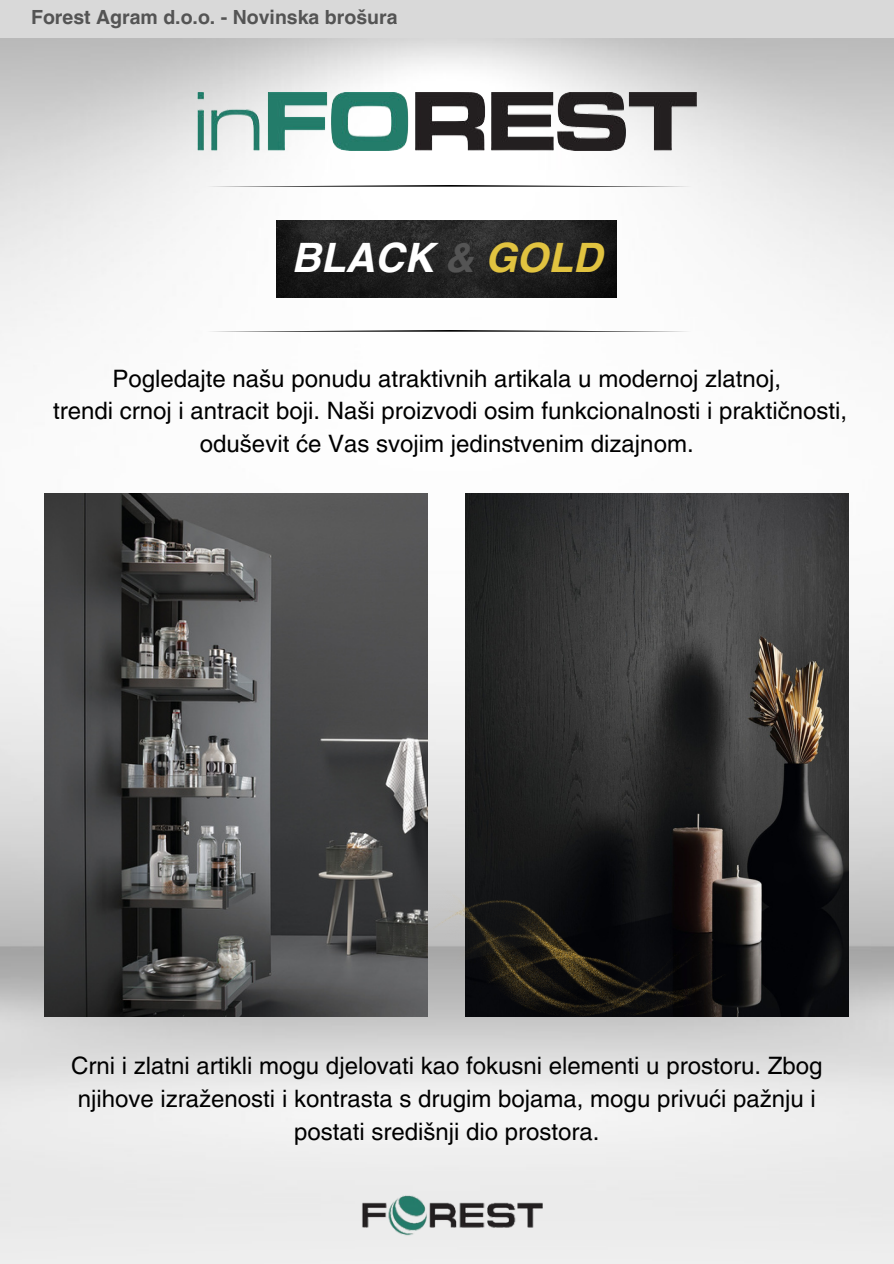
<style>
.page{position:relative;width:894px;height:1264px;background:#fff}
.page>*{position:absolute;margin:0;border:0;box-sizing:border-box;transform-origin:0 0}
.t1{font:italic 700 40.5px "Helvetica LT Pro";color:#fff}
.t2{font:24px/32.7px "Helvetica LT Pro";color:#000;text-align:center}
.t3{font:700 19.5px "Helvetica LT Pro";color:#545454}
.s1{color:#545454}
.s2{color:#e1c340}
</style>
<div class="page">
<img style="left:0;top:37px;width:893px;height:1226px">
<div style="left:0;top:0;width:893px;height:37px;background:#d9d9d9"></div>
<img style="left:197px;top:93px;width:499px;height:57px">
<svg style="left:206px;top:185px;width:485px;height:2px"></svg>
<svg style="left:206px;top:330px;width:485px;height:2px"></svg>
<img style="left:351px;top:1193px;width:191px;height:42px">
<img style="left:44px;top:493px;width:383px;height:523px">
<img style="left:465px;top:493px;width:383px;height:523px">
<img style="left:397px;top:883px;width:340px;height:136px">
<img style="left:276px;top:221px;width:340px;height:76px">
<p class="t3" style="left:31px;top:10px;width:368px">Forest Agram d.o.o. - Novinska brošura</p>
<p class="t1" style="left:291px;top:243px;width:312px">BLACK <span class="s1">&amp;</span> <span class="s2">GOLD</span></p>
<h2 class="t2" style="left:53px;top:364px;width:795px">Pogledajte našu ponudu atraktivnih artikala u modernoj zlatnoj,<br>trendi crnoj i antracit boji. Naši proizvodi osim funkcionalnosti i praktičnosti, oduševit će Vas svojim jedinstvenim dizajnom.</h2>
<p class="t2" style="left:71px;top:1051px;width:752px">Crni i zlatni artikli mogu djelovati kao fokusni elementi u prostoru. Zbog njihove izraženosti i kontrasta s drugim bojama, mogu privući pažnju i postati središnji dio prostora.</p>
</div>
